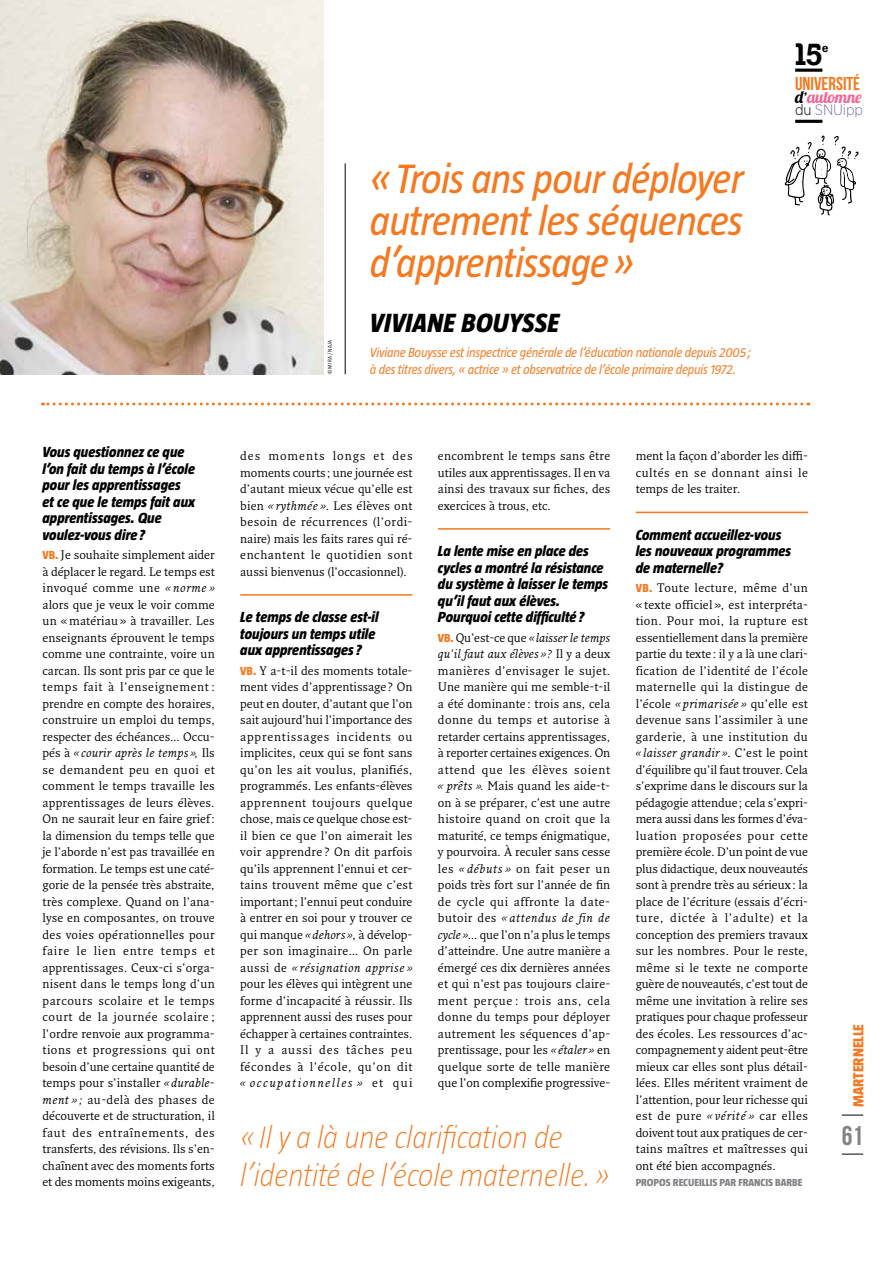
<style>
.page{position:relative;width:893px;height:1263px;background:#fff}
.page>*{position:absolute;margin:0;border:0;box-sizing:border-box;transform-origin:0 0}
.t1{font:italic 42px/42px "Taz";letter-spacing:-.02em;color:#f47920;text-align:justify}
.t2{font:italic 200 31.8px/38.1px "Taz";letter-spacing:-.01em;color:#f47920}
.t3{font:30.15px "Zil Semi Slab";color:#000}
.t4{font:italic 800 27px "Taz";letter-spacing:.01em;color:#000}
.t5{font:27px "Bebas Neue";color:#808285}
.t6{font:18.6px "Bebas Neue";color:#f47920}
.t7{font:16.95px "Lobster 1.4";letter-spacing:-.02em;color:#f06798}
.t8{font:300 15.15px "Gotham Narrow";letter-spacing:-.01em;color:#7670b4}
.t9{font:italic 800 15px/16.5px "Taz";color:#000}
.t10{font:800 15px "Taz";color:#f47920}
.t11{font:italic 13.5px "Taz";letter-spacing:-.02em;color:#f68533}
.t12{font:12px/16.5px "Fresco";color:#000;text-align:justify}
.t13{font:11.25px "Zil Semi Slab";color:#000}
.t14{font:800 10.5px "Taz";color:#808285}
.t15{font:300 5.7px "Taz";letter-spacing:.05em;color:#000}
.s1{color:#000}
.s2{font-family:"Taz";font-weight:800;color:#f47920}
.s3{font-style:italic}
</style>
<div class="page">
<img style="left:0;top:0;width:323px;height:374px">
<svg style="left:842px;top:1115px;width:21px;height:1px"></svg>
<svg style="left:842px;top:1154px;width:21px;height:1px"></svg>
<svg style="left:784px;top:68px;width:75px;height:148px"></svg>
<hr style="left:240px;top:594px;width:172px;height:2px;background:#f47920">
<hr style="left:438px;top:528px;width:172px;height:2px;background:#f47920">
<hr style="left:636px;top:512px;width:172px;height:1px;background:#f47920">
<hr style="left:345px;top:163px;width:1px;height:211px;background:#000">
<svg style="left:43px;top:402px;width:759px;height:3px"></svg>
<p class="t15" style="left:327px;top:374px;width:36px;rotate:-90deg">© MIRA / NAJA</p>
<h1 class="t1" style="left:370px;top:158px;width:375px">«Trois ans pour déployer autrement les séquences d’apprentissage»</h1>
<h3 class="t4" style="left:370px;top:309px;width:191px">VIVIANE BOUYSSE</h3>
<p class="t11" style="left:370px;top:346px;width:383px">Viviane Bouysse est inspectrice générale de l’éducation nationale depuis 2005;</p>
<p class="t11" style="left:370px;top:362px;width:368px">à des titres divers, « actrice » et observatrice de l’école primaire depuis 1972.</p>
<h3 class="t3" style="left:795px;top:36px;width:28px">15</h3>
<p class="t13" style="left:822px;top:42px;width:8px">e</p>
<h3 class="t6" style="left:795px;top:73px;width:66px">UNIVERSITÉ</h3>
<h3 class="t7" style="left:795px;top:86px;width:68px"><span class="s1">d’</span>automne</h3>
<p class="t8" style="left:795px;top:101px;width:69px"><span class="s1">du</span> SNUipp</p>
<p class="t9" style="left:43px;top:444px;width:154px">Vous questionnez ce que l’on fait du temps à l’école pour les apprentissages et ce que le temps fait aux apprentissages. Que voulez-vous dire ?</p>
<p class="t12" style="left:43px;top:547px;width:174px"><span class="s2">VB.</span> Je souhaite simplement aider à déplacer le regard. Le temps est invoqué comme une <span class="s3">« norme » </span>alors que je veux le voir comme un « matériau » à travailler. Les enseignants éprouvent le temps comme une contrainte, voire un carcan. Ils sont pris par ce que le temps fait à l’enseignement : prendre en compte des horaires, construire un emploi du temps, respecter des échéances… Occu&shy;pés à <span class="s3">« courir après le temps »,</span> Ils se demandent peu en quoi et comment le temps travaille les apprentissages de leurs élèves.<br>On ne saurait leur en faire grief: la dimension du temps telle que je l’aborde n’est pas travaillée en formation. Le temps est une caté&shy;gorie de la pensée très abstraite, très complexe. Quand on l’ana&shy;lyse en composantes, on trouve des voies opérationnelles pour faire le lien entre temps et apprentissages. Ceux-ci s’orga&shy;nisent dans le temps long d’un parcours scolaire et le temps court de la journée scolaire ; l’ordre renvoie aux programma&shy;tions et progressions qui ont besoin d’une certaine quantité de temps pour s’installer <span class="s3">« durable&shy;ment » ;</span> au-delà des phases de découverte et de structuration, il faut des entraînements, des transferts, des révisions. Ils s’en&shy;chaînent avec des moments forts et des moments moins exigeants,</p>
<p class="t12" style="left:240px;top:448px;width:174px">des moments longs et des moments courts; une journée est d’autant mieux vécue qu’elle est bien <span class="s3">« rythmée »</span>. Les élèves ont besoin de récurrences (l’ordi&shy;naire) mais les faits rares qui ré&shy;enchantent le quotidien sont aussi bienvenus (l’occasionnel).</p>
<p class="t9" style="left:240px;top:609px;width:140px">Le temps de classe est-il toujours un temps utile aux apprentissages ?</p>
<p class="t12" style="left:240px;top:662px;width:174px"><span class="s2">VB.</span> Y a-t-il des moments totale&shy;ment vides d’apprentissage ? On peut en douter, d’autant que l’on sait aujourd’hui l’importance des apprentissages incidents ou implicites, ceux qui se font sans qu’on les ait voulus, planifiés, programmés. Les enfants-élèves apprennent toujours quelque chose, mais ce quelque chose est&shy;il bien ce que l’on aimerait les voir apprendre ? On dit parfois qu’ils apprennent l’ennui et cer&shy;tains trouvent même que c’est important; l’ennui peut conduire à entrer en soi pour y trouver ce qui manque <span class="s3">«dehors »</span>, à dévelop&shy;per son imaginaire… On parle aussi de <span class="s3">« résignation apprise » </span>pour les élèves qui intègrent une forme d’incapacité à réussir. Ils apprennent aussi des ruses pour échapper à certaines contraintes.<br>Il y a aussi des tâches peu fécondes à l’école, qu’on dit <span class="s3">« occupationnelles »</span> et qui</p>
<p class="t12" style="left:438px;top:448px;width:174px">encombrent le temps sans être utiles aux apprentissages. Il en va ainsi des travaux sur fiches, des exercices à trous, etc.</p>
<p class="t9" style="left:438px;top:543px;width:172px">La lente mise en place des cycles a montré la résistance du système à laisser le temps qu’il faut aux élèves.<br>Pourquoi cette difficulté ?</p>
<p class="t12" style="left:438px;top:629px;width:174px"><span class="s2">VB.</span> Qu’est-ce que <span class="s3">«laisser le temps qu’il faut aux élèves » ?</span> Il y a deux manières d’envisager le sujet.<br>Une manière qui me semble-t-il a été dominante : trois ans, cela donne du temps et autorise à retarder certains apprentissages, à reporter certaines exigences. On attend que les élèves soient <span class="s3">« prêts ».</span> Mais quand les aide-t&shy;on à se préparer, c’est une autre histoire quand on croit que la maturité, ce temps énigmatique, y pourvoira. À reculer sans cesse les <span class="s3">« débuts »</span> on fait peser un poids très fort sur l’année de fin de cycle qui affronte la date&shy;butoir des <span class="s3">« attendus de fin de cycle»</span>… que l’on n’a plus le temps d’atteindre. Une autre manière a émergé ces dix dernières années et qui n’est pas toujours claire&shy;ment perçue : trois ans, cela donne du temps pour déployer autrement les séquences d’ap&shy;prentissage, pour les <span class="s3">« étaler »</span> en quelque sorte de telle manière que l’on complexifie progressive-</p>
<h2 class="t2" style="left:240px;top:1118px;width:371px">«Il y a là une clarification de l’identité de l’école maternelle.»</h2>
<p class="t12" style="left:636px;top:448px;width:174px">ment la façon d’aborder les diffi&shy;cultés en se donnant ainsi le temps de les traiter.</p>
<p class="t9" style="left:636px;top:527px;width:157px">Comment accueillez-vous les nouveaux programmes de maternelle?</p>
<p class="t12" style="left:636px;top:580px;width:174px"><span class="s2">VB.</span> Toute lecture, même d’un « texte officiel », est interpréta&shy;tion. Pour moi, la rupture est essentiellement dans la première partie du texte : il y a là une clari&shy;fication de l’identité de l’école maternelle qui la distingue de l’école <span class="s3">« primarisée »</span> qu’elle est devenue sans l’assimiler à une garderie, à une institution du <span class="s3">« laisser grandir »</span>. C’est le point d’équilibre qu’il faut trouver. Cela s’exprime dans le discours sur la pédagogie attendue; cela s’expri&shy;mera aussi dans les formes d’éva&shy;luation proposées pour cette première école. D’un point de vue plus didactique, deux nouveautés sont à prendre très au sérieux: la place de l’écriture (essais d’écri&shy;ture, dictée à l’adulte) et la conception des premiers travaux sur les nombres. Pour le reste, même si le texte ne comporte guère de nouveautés, c’est tout de même une invitation à relire ses pratiques pour chaque professeur des écoles. Les ressources d’ac&shy;compagnement y aident peut-être mieux car elles sont plus détail&shy;lées. Elles méritent vraiment de l’attention, pour leur richesse qui est de pure <span class="s3">« vérité »</span> car elles doivent tout aux pratiques de cer&shy;tains maîtres et maîtresses qui ont été bien accompagnés.</p>
<p class="t14" style="left:636px;top:1177px;width:168px">PROPOS RECUEILLIS PAR FRANCIS BARBE</p>
<p class="t10" style="left:850px;top:1107px;width:85px;rotate:-90deg">MARTERNELLE</p>
<h3 class="t5" style="left:842px;top:1121px;width:23px">61</h3>
</div>
